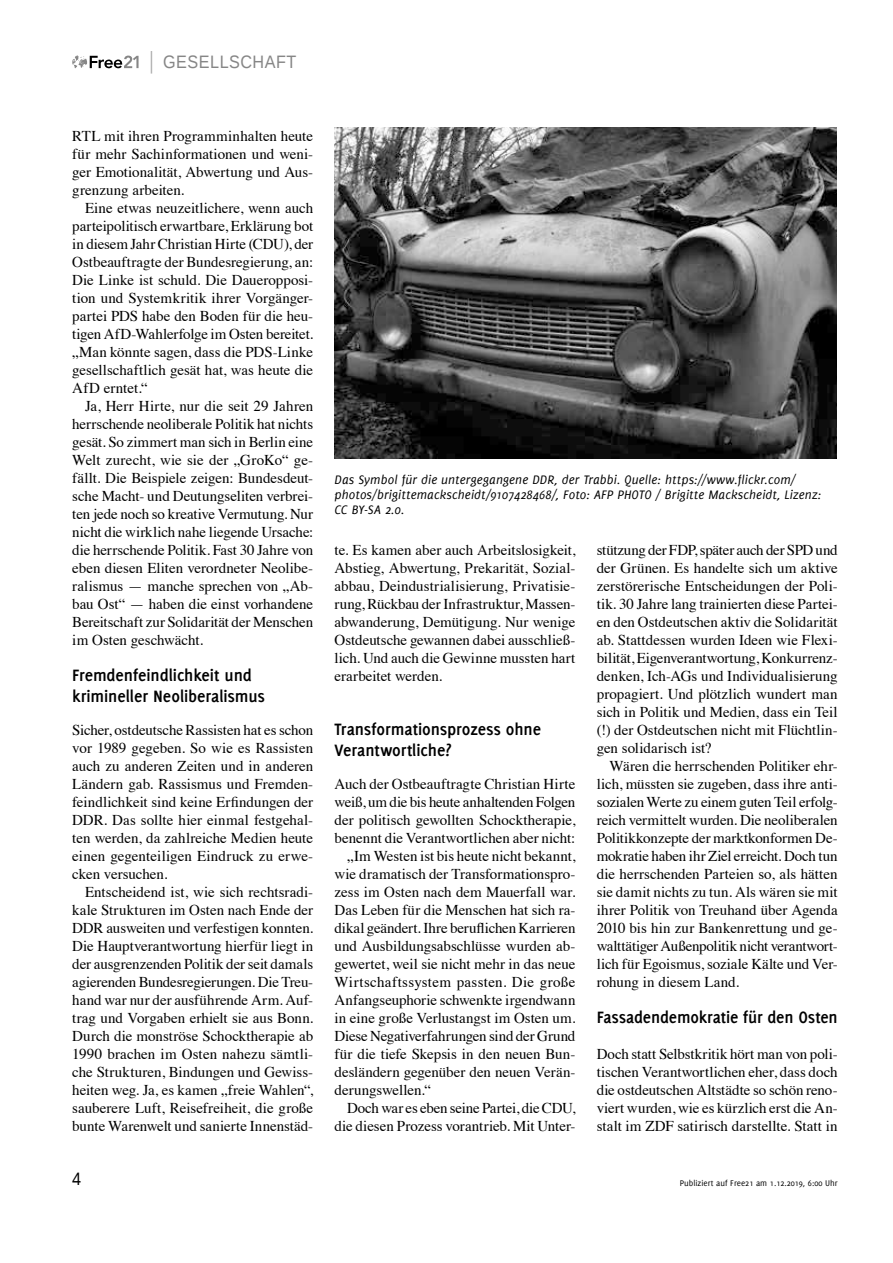
<style>
.page{position:relative;width:893px;height:1263px;background:#fff}
.page>*{position:absolute;margin:0;border:0;box-sizing:border-box;transform-origin:0 0}
.t1{font:700 18px/21px "Delicious";letter-spacing:-.005em;color:#000}
.t2{font:18px "Liberation Sans";letter-spacing:.03em;color:#868686;scale:.9 1}
.t3{font:18px "Liberation Sans";color:#000;scale:.9 1}
.t4{font:15px/18px "Times";color:#000;text-align:justify}
.t5{font:15px "Times";letter-spacing:-.02em;color:#000}
.t6{font:15px "Times";letter-spacing:.02em;color:#000}
.t7{font:italic 13.5px/15px "Delicious";letter-spacing:.01em;color:#000}
.t8{font:9px "Delicious";color:#000}
</style>
<div class="page">
<svg style="left:72px;top:55px;width:67px;height:13px"></svg>
<svg style="left:151px;top:51px;width:1px;height:23px"></svg>
<img style="left:334px;top:128px;width:502px;height:331px">
<p class="t2" style="left:163px;top:52px;width:149px">GESELLSCHAFT</p>
<p class="t4" style="left:72px;top:126px;width:242px">RTL mit ihren Programminhalten heute für mehr Sachinformationen und weni&shy;ger Emotionalität, Abwertung und Aus&shy;grenzung arbeiten.</p>
<p class="t4" style="left:72px;top:198px;width:242px;text-indent:13px">Eine etwas neuzeitlichere, wenn auch parteipolitisch erwartbare, Erklärung bot in diesem Jahr Christian Hirte (CDU), der Ostbeauftragte der Bundesregierung, an:<br>Die Linke ist schuld. Die Daueropposi&shy;tion und Systemkritik ihrer Vorgänger&shy;partei PDS habe den Boden für die heu&shy;tigen AfD-Wahlerfolge im Osten bereitet. „Man könnte sagen, dass die PDS-Linke gesellschaftlich gesät hat, was heute die AfD erntet.“</p>
<p class="t4" style="left:72px;top:396px;width:243px;text-indent:13px">Ja, Herr Hirte, nur die seit 29 Jahren herrschende neoliberale Politik hat nichts gesät. So zimmert man sich in Berlin eine Welt zurecht, wie sie der „GroKo“ ge&shy;fällt. Die Beispiele zeigen: Bundesdeut&shy;sche Macht- und Deutungseliten verbrei&shy;ten jede noch so kreative Vermutung. Nur nicht die wirklich nahe liegende Ursache: die herrschende Politik. Fast 30 Jahre von eben diesen Eliten verordneter Neolibe&shy;ralismus — manche sprechen von „Ab&shy;bau Ost“ — haben die einst vorhandene Bereitschaft zur Solidarität der Menschen im Osten geschwächt.</p>
<p class="t1" style="left:72px;top:665px;width:194px">Fremdenfeindlichkeit und krimineller Neoliberalismus</p>
<p class="t4" style="left:72px;top:720px;width:242px">Sicher, ostdeutsche Rassisten hat es schon vor 1989 gegeben. So wie es Rassisten auch zu anderen Zeiten und in anderen Ländern gab. Rassismus und Fremden&shy;feindlichkeit sind keine Erfindungen der DDR. Das sollte hier einmal festgehal&shy;ten werden, da zahlreiche Medien heute einen gegenteiligen Eindruck zu erwe&shy;cken versuchen.</p>
<p class="t4" style="left:72px;top:882px;width:242px;text-indent:13px">Entscheidend ist, wie sich rechtsradi&shy;kale Strukturen im Osten nach Ende der DDR ausweiten und verfestigen konnten.<br>Die Hauptverantwortung hierfür liegt in der ausgrenzenden Politik der seit damals agierenden Bundesregierungen. Die Treu&shy;hand war nur der ausführende Arm. Auf&shy;trag und Vorgaben erhielt sie aus Bonn.<br>Durch die monströse Schocktherapie ab 1990 brachen im Osten nahezu sämtli&shy;che Strukturen, Bindungen und Gewiss&shy;heiten weg. Ja, es kamen „freie Wahlen“, sauberere Luft, Reisefreiheit, die große bunte Warenwelt und sanierte Innenstäd-</p>
<p class="t7" style="left:334px;top:472px;width:488px">Das Symbol für die untergegangene DDR, der Trabbi. Quelle: https://www.flickr.com/ photos/brigittemackscheidt/9107428468/, Foto: AFP PHOTO / Brigitte Mackscheidt, Lizenz:<br>CC BY-SA 2.0.</p>
<p class="t4" style="left:334px;top:540px;width:242px">te. Es kamen aber auch Arbeitslosigkeit, Abstieg, Abwertung, Prekarität, Sozial&shy;abbau, Deindustrialisierung, Privatisie&shy;rung, Rückbau der Infrastruktur, Massen&shy;abwanderung, Demütigung. Nur wenige Ostdeutsche gewannen dabei ausschließ&shy;lich. Und auch die Gewinne mussten hart erarbeitet werden.</p>
<p class="t1" style="left:334px;top:719px;width:208px">Transformationsprozess ohne<br>Verantwortliche?</p>
<p class="t4" style="left:334px;top:774px;width:242px">Auch der Ostbeauftragte Christian Hirte</p>
<p class="t5" style="left:334px;top:788px;width:242px">weiß, um die bis heute anhaltenden Folgen</p>
<p class="t4" style="left:334px;top:810px;width:242px">der politisch gewollten Schocktherapie,</p>
<p class="t4" style="left:334px;top:828px;width:242px">benennt die Verantwortlichen aber nicht:</p>
<p class="t4" style="left:347px;top:846px;width:230px">„Im Westen ist bis heute nicht bekannt,</p>
<p class="t4" style="left:334px;top:864px;width:242px">wie dramatisch der Transformationspro-</p>
<p class="t4" style="left:334px;top:882px;width:242px">zess im Osten nach dem Mauerfall war.</p>
<p class="t4" style="left:334px;top:900px;width:242px">Das Leben für die Menschen hat sich ra-</p>
<p class="t4" style="left:334px;top:918px;width:242px">dikal geändert. Ihre beruflichen Karrieren</p>
<p class="t4" style="left:334px;top:936px;width:242px">und Ausbildungsabschlüsse wurden ab-</p>
<p class="t4" style="left:334px;top:954px;width:242px">gewertet, weil sie nicht mehr in das neue</p>
<p class="t6" style="left:334px;top:968px;width:242px">Wirtschaftssystem passten. Die große</p>
<p class="t4" style="left:334px;top:990px;width:242px">Anfangseuphorie schwenkte irgendwann</p>
<p class="t4" style="left:334px;top:1008px;width:242px">in eine große Verlustangst im Osten um.</p>
<p class="t4" style="left:334px;top:1026px;width:242px">Diese Negativerfahrungen sind der Grund</p>
<p class="t4" style="left:334px;top:1044px;width:242px">für die tiefe Skepsis in den neuen Bun-</p>
<p class="t4" style="left:334px;top:1062px;width:242px">desländern gegenüber den neuen Verän-</p>
<p class="t4" style="left:334px;top:1080px;width:98px">derungswellen.“</p>
<p class="t4" style="left:347px;top:1098px;width:230px">Doch war es eben seine Partei, die CDU,</p>
<p class="t4" style="left:334px;top:1116px;width:242px">die diesen Prozess vorantrieb. Mit Unter-</p>
<p class="t4" style="left:597px;top:540px;width:242px">stützung der FDP, später auch der SPD und der Grünen. Es handelte sich um aktive zerstörerische Entscheidungen der Poli&shy;tik. 30 Jahre lang trainierten diese Partei&shy;en den Ostdeutschen aktiv die Solidarität ab. Stattdessen wurden Ideen wie Flexi&shy;bilität, Eigenverantwortung, Konkurrenz&shy;denken, Ich-AGs und Individualisierung propagiert. Und plötzlich wundert man sich in Politik und Medien, dass ein Teil (!) der Ostdeutschen nicht mit Flüchtlin&shy;gen solidarisch ist?</p>
<p class="t4" style="left:597px;top:756px;width:242px;text-indent:13px">Wären die herrschenden Politiker ehr&shy;lich, müssten sie zugeben, dass ihre anti&shy;sozialen Werte zu einem guten Teil erfolg&shy;reich vermittelt wurden. Die neoliberalen Politikkonzepte der marktkonformen De&shy;mokratie haben ihr Ziel erreicht. Doch tun die herrschenden Parteien so, als hätten sie damit nichts zu tun. Als wären sie mit ihrer Politik von Treuhand über Agenda 2010 bis hin zur Bankenrettung und ge&shy;walttätiger Außenpolitik nicht verantwort&shy;lich für Egoismus, soziale Kälte und Ver&shy;rohung in diesem Land.</p>
<p class="t1" style="left:597px;top:1007px;width:242px">Fassadendemokratie für den Osten</p>
<p class="t4" style="left:597px;top:1044px;width:242px">Doch statt Selbstkritik hört man von poli&shy;tischen Verantwortlichen eher, dass doch die ostdeutschen Altstädte so schön reno&shy;viert wurden, wie es kürzlich erst die An&shy;stalt im ZDF satirisch darstellte. Statt in</p>
<p class="t3" style="left:72px;top:1169px;width:12px">4</p>
<p class="t8" style="left:680px;top:1178px;width:159px">Publiziert auf Free21 am 1.12.2019, 6:00 Uhr</p>
</div>
